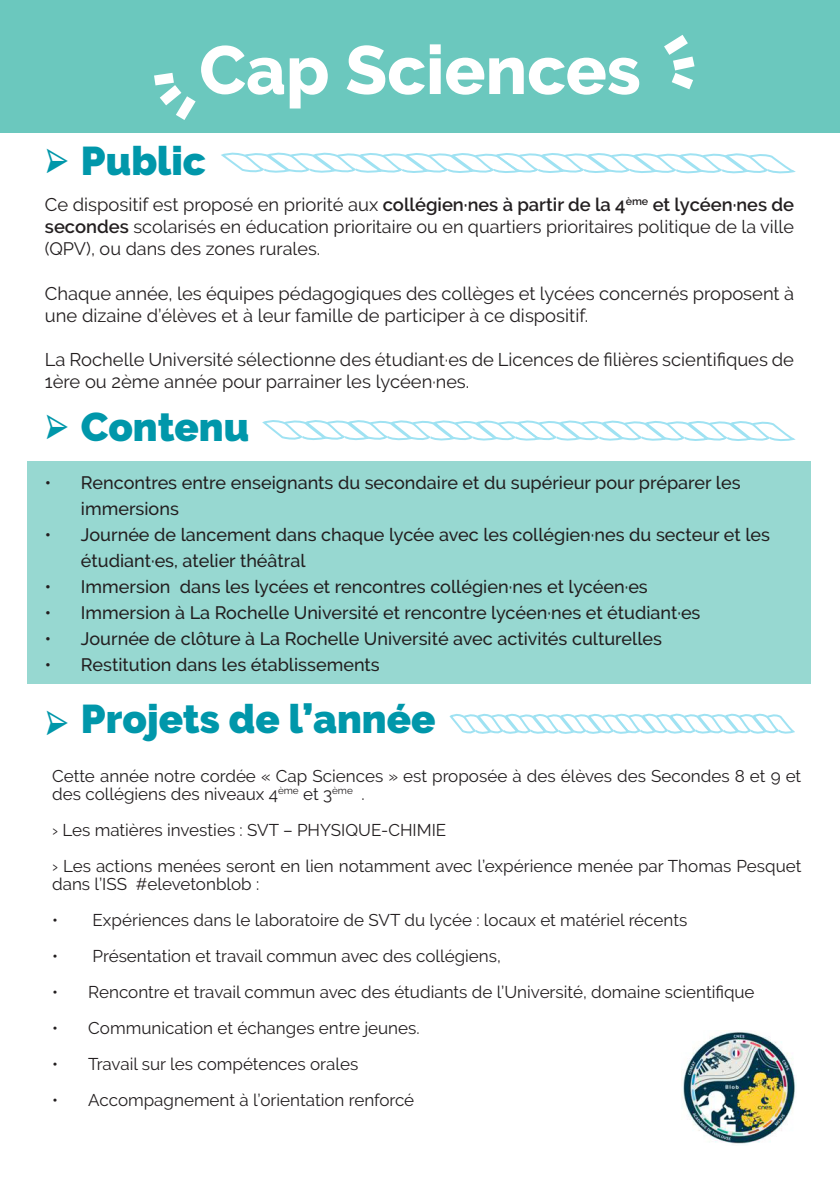
<style>
.page{position:relative;width:840px;height:1191px;background:#fff}
.page>*{position:absolute;margin:0;border:0;box-sizing:border-box;transform-origin:0 0}
.t1{font:800 68px "Raleway";color:#fff}
.t2{font:42px "Minion Pro";color:#0097aa}
.t3{font:900 40px "Raleway";color:#0097aa}
.t4{font:18.4px/22px "Raleway";color:#231f20}
.t5{font:500 18px/26px "Raleway";color:#231f20}
.t6{font:18px/22px "Raleway";color:#231f20}
.t7{font:17px/18px "Raleway";color:#231f20}
.s1{font-weight:600}
.s2{font-weight:600;font-size:18px}
.s3{font-weight:600;font-size:18.4px}
.s4{font-size:18px}
.s5{font-family:"Minion Pro";font-weight:400;font-size:42px}
</style>
<div class="page">
<hr style="left:0;top:247px;width:1px;height:441px;background:#6bc8be">
<div style="left:27px;top:461px;width:783px;height:222px;background:#97d8d1"></div>
<svg style="left:221px;top:152px;width:575px;height:22px"></svg>
<svg style="left:262px;top:420px;width:534px;height:21px"></svg>
<div style="left:0;top:0;width:839px;height:132px;background:#6bc8be"></div>
<svg style="left:664px;top:35px;width:31px;height:55px"></svg>
<svg style="left:154px;top:73px;width:42px;height:47px"></svg>
<svg style="left:449px;top:713px;width:346px;height:21px"></svg>
<img style="left:681px;top:1030px;width:115px;height:114px">
<p class="t2" style="left:45px;top:130px;width:25px">➢</p>
<p class="t1" style="left:199px;top:31px;width:443px">Cap Sciences</p>
<p class="t3" style="left:81px;top:138px;width:127px">Public</p>
<p class="t4" style="left:45px;top:194px;width:750px">Ce dispositif est proposé en priorité aux <span class="s1">collégien</span><span class="s2">·ne</span><span class="s1">s à partir de la 4</span><sup>ème</sup> <span class="s1">et lycéen</span><span class="s2">·ne</span><span class="s1">s de</span></p>
<p class="t6" style="left:45px;top:216px;width:750px"><span class="s3">secondes</span> scolarisés en éducation prioritaire ou en quartiers prioritaires politique de la ville (QPV), ou dans des zones rurales.</p>
<p class="t4" style="left:45px;top:282px;width:750px">Chaque année, les équipes pédagogiques des collèges et lycées concernés proposent à une dizaine d’élèves et à leur famille de participer à ce dispositif.</p>
<p class="t4" style="left:45px;top:348px;width:750px">La Rochelle Université sélectionne des étudiant<span class="s4">·e</span>s de Licences de filières scientifiques de<br>1ère ou 2ème année pour parrainer les lycéen<span class="s4">·ne</span>s.</p>
<p class="t2" style="left:45px;top:396px;width:25px">➢</p>
<p class="t3" style="left:81px;top:404px;width:170px">Contenu</p>
<p class="t5" style="left:81px;top:469px;width:660px;text-indent:-36px">• Rencontres entre enseignants du secondaire et du supérieur pour préparer les immersions</p>
<p class="t5" style="left:81px;top:521px;width:690px;text-indent:-36px">• Journée de lancement dans chaque lycée avec les collégien∙nes du secteur et les étudiant∙es, atelier théâtral</p>
<p class="t5" style="left:45px;top:573px;width:604px">• Immersion dans les lycées et rencontres collégien·nes et lycéen·es</p>
<p class="t5" style="left:45px;top:599px;width:656px">• Immersion à La Rochelle Université et rencontre lycéen·nes et étudiant·es</p>
<p class="t5" style="left:45px;top:625px;width:618px">• Journée de clôture à La Rochelle Université avec activités culturelles</p>
<p class="t5" style="left:45px;top:651px;width:336px">• Restitution dans les établissements</p>
<p class="t3" style="left:45px;top:696px;width:391px"><span class="s5">➢</span> Projets de l’année</p>
<p class="t7" style="left:52px;top:767px;width:750px">Cette année notre cordée « Cap Sciences » est proposée à des élèves des Secondes 8 et 9 et des collégiens des niveaux 4<sup>ème</sup> et 3<sup>ème</sup> .</p>
<p class="t7" style="left:52px;top:821px;width:395px">› Les matières investies : SVT – PHYSIQUE-CHIMIE</p>
<p class="t7" style="left:52px;top:857px;width:750px">› Les actions menées seront en lien notamment avec l’expérience menée par Thomas Pesquet dans l’ISS #elevetonblob :</p>
<p class="t7" style="left:52px;top:911px;width:636px">• Expériences dans le laboratoire de SVT du lycée : locaux et matériel récents</p>
<p class="t7" style="left:52px;top:947px;width:450px">• Présentation et travail commun avec des collégiens,</p>
<p class="t7" style="left:52px;top:983px;width:703px">• Rencontre et travail commun avec des étudiants de l’Université, domaine scientifique</p>
<p class="t7" style="left:52px;top:1019px;width:369px">• Communication et échanges entre jeunes.</p>
<p class="t7" style="left:52px;top:1055px;width:307px">• Travail sur les compétences orales</p>
<p class="t7" style="left:52px;top:1091px;width:363px">• Accompagnement à l’orientation renforcé</p>
</div>
